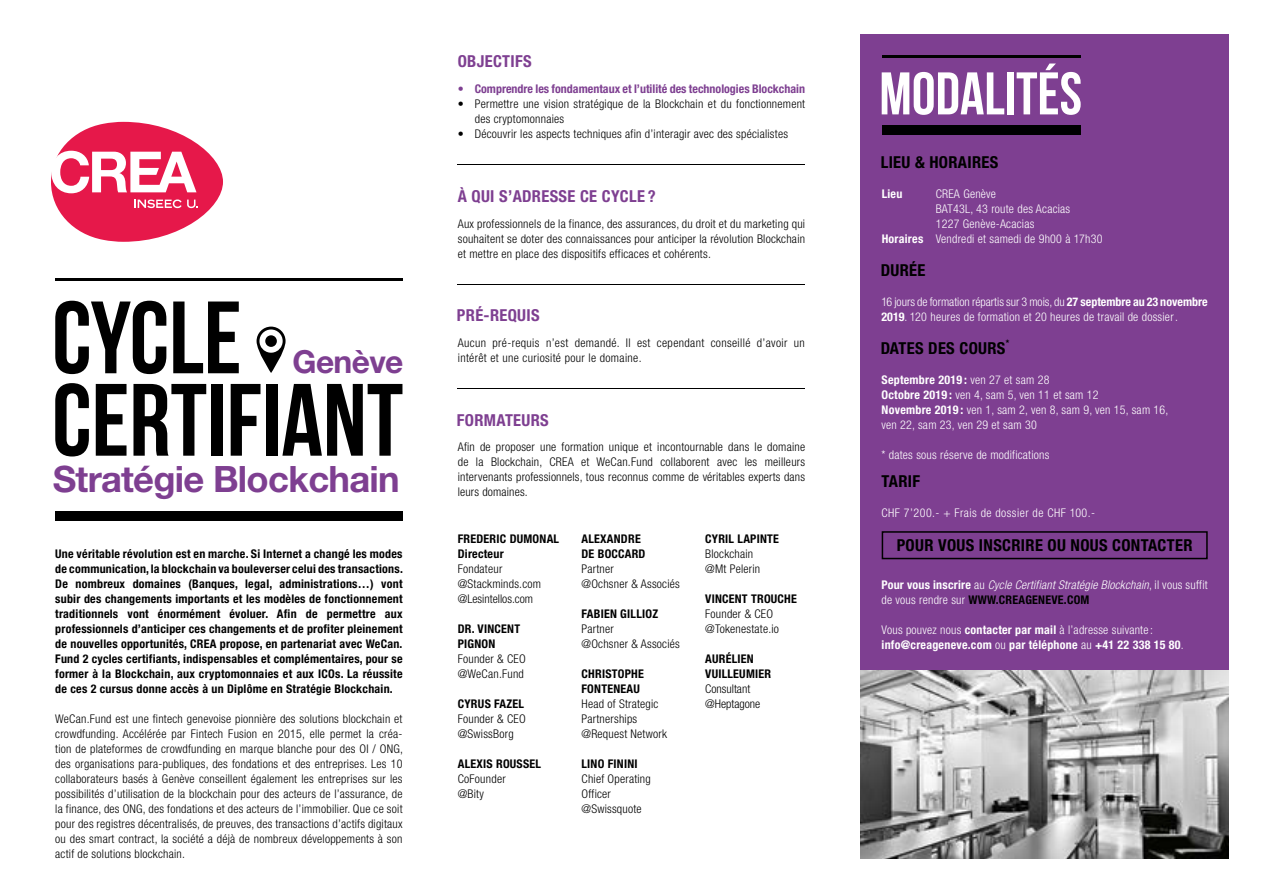
<style>
.page{position:relative;width:1263px;height:893px;background:#fff}
.page>*{position:absolute;margin:0;border:0;box-sizing:border-box;transform-origin:0 0}
.t1{font:700 102.45px/82.3px "Bebas Neue";color:#000}
.t2{font:700 60px "Bebas Neue";color:#fff}
.t3{font:700 36.3px "Helvetica Neue LT Std";letter-spacing:-.02em;color:#7e3f91}
.t4{font:700 31.8px "Helvetica Neue LT Std";letter-spacing:-.02em;color:#7e3f91}
.t5{font:700 condensed 16.5px "Helvetica Neue LT Std";letter-spacing:.02em;color:#000}
.t6{font:700 condensed 16.5px "Helvetica Neue LT Std";letter-spacing:.02em;color:#7e3f91}
.t7{font:300 condensed 12px/15px "Helvetica Neue LT Std";letter-spacing:.02em;color:#000}
.t8{font:700 condensed 12px/15px "Helvetica Neue LT Std";letter-spacing:.02em;color:#000}
.t9{font:300 condensed 12px/15px "Helvetica Neue LT Std";letter-spacing:.02em;color:#fff}
.t10{font:700 condensed 12px/15px "Helvetica Neue LT Std";letter-spacing:.02em;color:#fff}
.t11{font:italic 300 condensed 12px/15px "Helvetica Neue LT Std";letter-spacing:.02em;color:#fff}
.t12{font:700 condensed 12px "Helvetica Neue LT Std";color:#7e3f91}
.t13{font:300 condensed 12px "Helvetica Neue LT Std";letter-spacing:.04em;color:#fff}
.t14{font:300 condensed 12px/15px "Helvetica Neue LT Std";color:#000}
.t15{font:700 condensed 9px "Helvetica Neue LT Std";color:#000}
.s1{font-weight:700}
.s2{font-weight:700;font-style:normal}
.s3{font-style:normal}
.s4{font-weight:700;font-style:normal;color:#000}
.s5{font-weight:300}
</style>
<div class="page">
<div style="left:860px;top:34px;width:369px;height:825px;background:#7e3f91"></div>
<div style="left:882px;top:531px;width:326px;height:28px;border:2px solid #000"></div>
<img style="left:860px;top:670px;width:369px;height:189px">
<div style="left:882px;top:125px;width:199px;height:10px;background:#000"></div>
<hr style="left:882px;top:55px;width:199px;height:2px;background:#000">
<hr style="left:458px;top:164px;width:347px;height:1px;background:#000">
<hr style="left:458px;top:284px;width:347px;height:1px;background:#000">
<hr style="left:458px;top:388px;width:347px;height:1px;background:#000">
<svg style="left:51px;top:122px;width:172px;height:120px"></svg>
<div style="left:55px;top:511px;width:347px;height:10px;background:#000"></div>
<hr style="left:55px;top:278px;width:347px;height:2px;background:#000">
<svg style="left:257px;top:327px;width:29px;height:46px"></svg>
<div style="left:265px;top:335px;width:12px;height:12px;background:#000;border-radius:50%"></div>
<h1 class="t1" style="left:52px;top:295px;width:353px">CYCLE<br>CERTIFIANT</h1>
<h3 class="t3" style="left:53px;top:457px;width:348px">Stratégie Blockchain</h3>
<h3 class="t4" style="left:293px;top:342px;width:112px">Genève</h3>
<p class="t8" style="left:55px;top:546px;width:349px;text-align:justify">Une véritable révolution est en marche. Si Internet a changé les modes de communication, la blockchain va bouleverser celui des transactions.<br>De nombreux domaines (Banques, legal, administrations…) vont subir des changements importants et les modèles de fonctionnement traditionnels vont énormément évoluer. Afin de permettre aux professionnels d’anticiper ces changements et de profiter pleinement de nouvelles opportunités, CREA propose, en partenariat avec WeCan.<br>Fund 2 cycles certifiants, indispensables et complémentaires, pour se former à la Blockchain, aux cryptomonnaies et aux ICOs. La réussite de ces 2 cursus donne accès à un Diplôme en Stratégie Blockchain.</p>
<p class="t7" style="left:55px;top:712px;width:349px;text-align:justify">WeCan.Fund est une fintech genevoise pionnière des solutions blockchain et crowdfunding. Accélérée par Fintech Fusion en 2015, elle permet la créa&shy;tion de plateformes de crowdfunding en marque blanche pour des OI / ONG, des organisations para-publiques, des fondations et des entreprises. Les 10 collaborateurs basés à Genève conseillent également les entreprises sur les possibilités d’utilisation de la blockchain pour des acteurs de l’assurance, de la finance, des ONG, des fondations et des acteurs de l’immobilier. Que ce soit pour des registres décentralisés, de preuves, des transactions d’actifs digitaux ou des smart contract, la société a déjà de nombreux développements à son actif de solutions blockchain.</p>
<h3 class="t6" style="left:458px;top:51px;width:75px">OBJECTIFS</h3>
<p class="t12" style="left:458px;top:81px;width:349px">• Comprendre les fondamentaux et l’utilité des technologies Blockchain</p>
<p class="t7" style="left:475px;top:96px;width:332px;text-indent:-17px">• Permettre une vision stratégique de la Blockchain et du fonctionnement des cryptomonnaies</p>
<p class="t7" style="left:458px;top:126px;width:332px">• Découvrir les aspects techniques afin d’interagir avec des spécialistes</p>
<h3 class="t6" style="left:458px;top:186px;width:199px">À QUI S’ADRESSE CE CYCLE ?</h3>
<p class="t7" style="left:458px;top:216px;width:349px;text-align:justify">Aux professionnels de la finance, des assurances, du droit et du marketing qui souhaitent se doter des connaissances pour anticiper la révolution Blockchain et mettre en place des dispositifs efficaces et cohérents.</p>
<h3 class="t6" style="left:457px;top:305px;width:84px">PRÉ-REQUIS</h3>
<p class="t7" style="left:458px;top:335px;width:349px">Aucun pré-requis n’est demandé. Il est cependant conseillé d’avoir un intérêt et une curiosité pour le domaine.</p>
<h3 class="t6" style="left:457px;top:410px;width:93px">FORMATEURS</h3>
<p class="t7" style="left:458px;top:440px;width:349px;text-align:justify">Afin de proposer une formation unique et incontournable dans le domaine de la Blockchain, CREA et WeCan.Fund collaborent avec les meilleurs intervenants professionnels, tous reconnus comme de véritables experts dans leurs domaines.</p>
<p class="t8" style="left:705px;top:531px;width:75px">CYRIL LAPINTE</p>
<p class="t7" style="left:705px;top:546px;width:57px">Blockchain @Mt Pelerin</p>
<p class="t8" style="left:705px;top:591px;width:93px">VINCENT TROUCHE</p>
<p class="t7" style="left:705px;top:606px;width:75px">Founder &amp; CEO @Tokenestate.io</p>
<p class="t8" style="left:705px;top:651px;width:67px">AURÉLIEN<br>VUILLEUMIER</p>
<p class="t14" style="left:705px;top:681px;width:57px">Consultant @Heptagone</p>
<p class="t8" style="left:458px;top:531px;width:103px">FREDERIC DUMONAL<br>Directeur</p>
<p class="t7" style="left:458px;top:561px;width:85px">Fondateur @Stackminds.com @Lesintellos.com</p>
<p class="t8" style="left:458px;top:621px;width:64px">DR. VINCENT<br>PIGNON</p>
<p class="t7" style="left:458px;top:651px;width:69px">Founder &amp; CEO @WeCan.Fund</p>
<p class="t8" style="left:458px;top:696px;width:68px">CYRUS FAZEL</p>
<p class="t7" style="left:458px;top:711px;width:69px">Founder &amp; CEO @SwissBorg</p>
<p class="t8" style="left:458px;top:756px;width:85px">ALEXIS ROUSSEL</p>
<p class="t7" style="left:458px;top:771px;width:49px">CoFounder @Bity</p>
<p class="t8" style="left:581px;top:531px;width:65px">ALEXANDRE<br>DE BOCCARD</p>
<p class="t7" style="left:581px;top:561px;width:100px">Partner<br>@Ochsner &amp; Associés</p>
<p class="t8" style="left:581px;top:606px;width:78px">FABIEN GILLIOZ</p>
<p class="t7" style="left:581px;top:621px;width:100px">Partner<br>@Ochsner &amp; Associés</p>
<p class="t8" style="left:581px;top:666px;width:64px">CHRISTOPHE<br>FONTENEAU</p>
<p class="t7" style="left:581px;top:696px;width:87px">Head of Strategic<br>Partnerships @Request Network</p>
<p class="t8" style="left:581px;top:756px;width:58px">LINO FININI</p>
<p class="t7" style="left:581px;top:771px;width:71px">Chief Operating<br>Officer @Swissquote</p>
<h2 class="t2" style="left:879px;top:61px;width:204px">MODALITÉS</h2>
<h3 class="t5" style="left:881px;top:152px;width:119px">LIEU &amp; HORAIRES</h3>
<p class="t10" style="left:882px;top:186px;width:22px">Lieu</p>
<p class="t9" style="left:936px;top:186px;width:62px">CREA Genève</p>
<p class="t9" style="left:936px;top:201px;width:136px">BAT43L, 43 route des Acacias</p>
<p class="t9" style="left:936px;top:216px;width:100px">1227 Genève-Acacias</p>
<p class="t9" style="left:882px;top:231px;width:222px"><span class="s1">Horaires</span> Vendredi et samedi de 9h00 à 17h30</p>
<h3 class="t5" style="left:881px;top:260px;width:46px">DURÉE</h3>
<p class="t9" style="left:881px;top:294px;width:328px">16 jours de formation répartis sur 3 mois, du <span class="s1">27 septembre au 23 novembre<br>2019</span>. 120 heures de formation et 20 heures de travail de dossier.</p>
<p class="t15" style="left:1006px;top:338px;width:5px">*</p>
<h3 class="t5" style="left:881px;top:338px;width:126px">DATES DES COURS</h3>
<p class="t9" style="left:881px;top:372px;width:288px"><span class="s1">Septembre 2019 :</span> ven 27 et sam 28<br><span class="s1">Octobre 2019 :</span> ven 4, sam 5, ven 11 et sam 12<br><span class="s1">Novembre 2019 :</span> ven 1, sam 2, ven 8, sam 9, ven 15, sam 16, ven 22, sam 23, ven 29 et sam 30</p>
<p class="t9" style="left:881px;top:447px;width:169px">* dates sous réserve de modifications</p>
<h3 class="t5" style="left:881px;top:471px;width:40px">TARIF</h3>
<p class="t13" style="left:881px;top:506px;width:215px">CHF 7’200.- + Frais de dossier de CHF 100.-</p>
<h3 class="t5" style="left:897px;top:535px;width:297px">POUR VOUS INSCRIRE OU NOUS CONTACTER</h3>
<p class="t11" style="left:881px;top:578px;width:328px"><span class="s2">Pour vous inscrire</span> <span class="s3">au</span> Cycle Certifiant Stratégie Blockchain<span class="s3">, il vous suffit de vous rendre sur</span> <span class="s4">WWW.CREAGENEVE.COM</span></p>
<p class="t10" style="left:881px;top:622px;width:304px"><span class="s5">Vous pouvez nous</span> contacter par mail <span class="s5">à l’adresse suivante: </span>info@creageneve.com <span class="s5">ou</span> par téléphone <span class="s5">au</span> +41 22 338 15 80<span class="s5">.</span></p>
</div>
